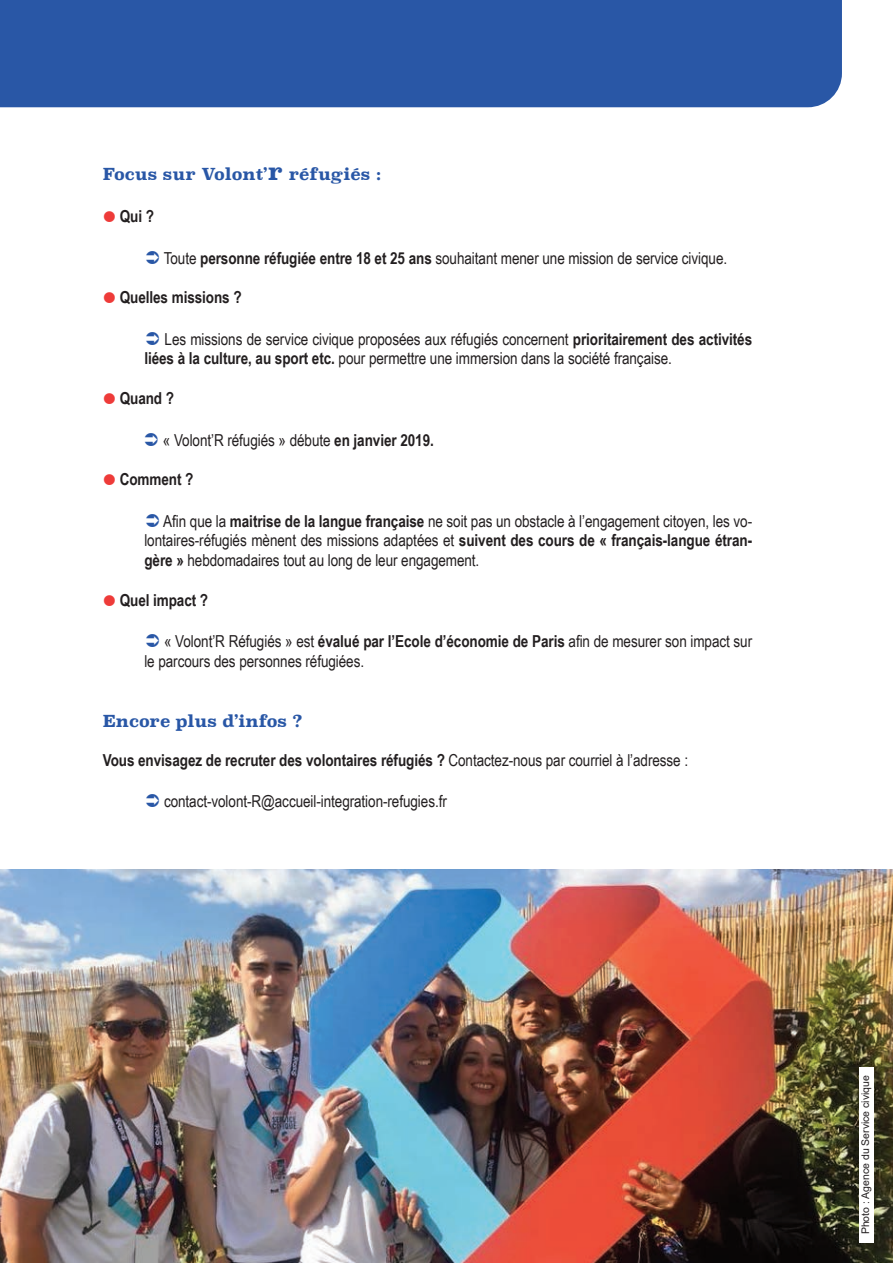
<style>
.page{position:relative;width:893px;height:1263px;background:#fff}
.page>*{position:absolute;margin:0;border:0;box-sizing:border-box;transform-origin:0 0}
.t1{font:16.5px/19.8px "Arial Narrow";letter-spacing:-.005em;color:#231f20}
.t2{font:700 16.5px "Arial Narrow";letter-spacing:-.005em;color:#231f20}
.t3{font:700 16.5px "Superclarendon Rg";letter-spacing:-.005em;color:#2957a6}
.t4{font:10.5px "Arial";color:#231f20}
.s1{font-size:24px}
.s2{font-weight:700}
.s3{font-weight:400}
</style>
<div class="page">
<div style="left:0;top:0;width:842px;height:107px;background:#2957a6"></div>
<img style="left:0;top:869px;width:893px;height:394px">
<div style="left:859px;top:1067px;width:15px;height:175px;background:#fff"></div>
<p class="t3" style="left:103px;top:164px;width:280px">Focus sur Volont’<span class="s1">r</span> réfugiés :</p>
<p class="t2" style="left:120px;top:207px;width:36px">Qui ?</p>
<p class="t1" style="left:164px;top:248px;width:565px">Toute <span class="s2">personne réfugiée entre 18 et 25 ans</span> souhaitant mener une mission de service civique.</p>
<p class="t2" style="left:120px;top:288px;width:123px">Quelles missions ?</p>
<p class="t1" style="left:144px;top:329px;width:609px;text-indent:20px">Les missions de service civique proposées aux réfugiés concernent <span class="s2">prioritairement des activités liées à la culture, au sport etc.</span> pour permettre une immersion dans la société française.</p>
<p class="t2" style="left:120px;top:389px;width:56px">Quand ?</p>
<p class="t1" style="left:163px;top:430px;width:272px">« Volont’R réfugiés » débute <span class="s2">en janvier 2019.</span></p>
<p class="t2" style="left:120px;top:470px;width:75px">Comment ?</p>
<p class="t1" style="left:144px;top:511px;width:609px;text-align:justify;text-indent:19px">Afin que la <span class="s2">maitrise de la langue française</span> ne soit pas un obstacle à l’engagement citoyen, les vo&shy;lontaires-réfugiés mènent des missions adaptées et <span class="s2">suivent des cours de « français-langue étran&shy;gère »</span> hebdomadaires tout au long de leur engagement.</p>
<p class="t2" style="left:120px;top:590px;width:90px">Quel impact ?</p>
<p class="t1" style="left:144px;top:631px;width:609px;text-indent:20px">« Volont’R Réfugiés » est <span class="s2">évalué par l’Ecole d’économie de Paris</span> afin de mesurer son impact sur le parcours des personnes réfugiées.</p>
<p class="t3" style="left:103px;top:711px;width:201px">Encore plus d’infos ?</p>
<p class="t2" style="left:103px;top:750px;width:587px">Vous envisagez de recruter des volontaires réfugiés ? <span class="s3">Contactez-nous par courriel à l’adresse :</span></p>
<p class="t1" style="left:164px;top:791px;width:284px">contact-volont-R@accueil-integration-refugies.fr</p>
<p class="t4" style="left:860px;top:1234px;width:161px;rotate:-90deg">Photo : Agence du Service civique</p>
</div>
